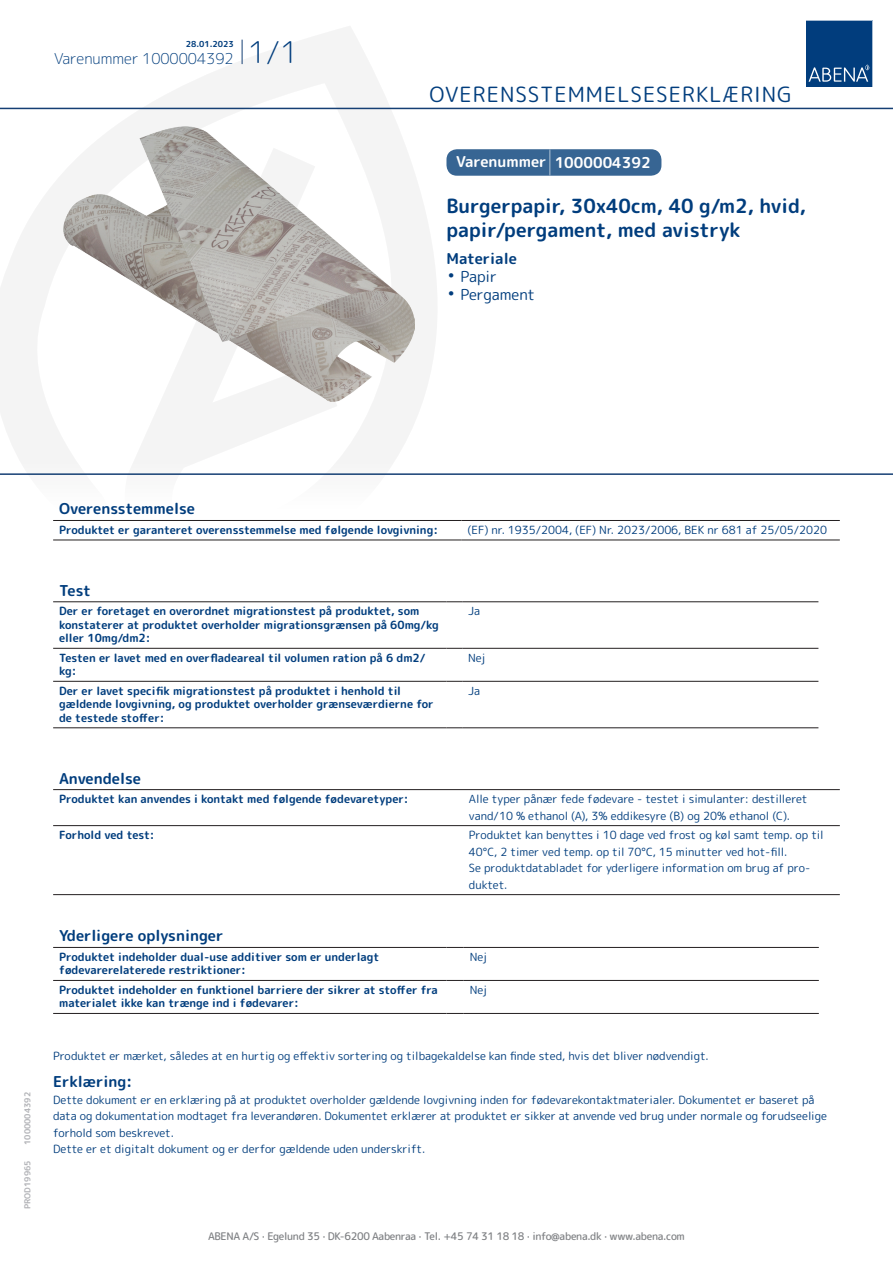
<style>
.page{position:relative;width:893px;height:1263px;background:#fff}
.page>*{position:absolute;margin:0;border:0;box-sizing:border-box;transform-origin:0 0}
.t1{font:300 30px "Rounded Mplus 1 c";color:#013d7d}
.t2{font:21px "Rounded Mplus 1 c";letter-spacing:.05em;color:#013d7d}
.t3{font:700 19.5px/24px "Rounded Mplus 1 c";color:#013d7d}
.t4{font:700 15px "Rounded Mplus 1 c";color:#013d7d}
.t5{font:700 15px "Rounded Mplus 1 c";color:#fff}
.t6{font:300 15px "Rounded Mplus 1 c";color:#013d7d}
.t7{font:15px "Rounded Mplus 1 c";color:#013d7d}
.t8{font:11.25px/16.5px "Rounded Mplus 1 c";color:#013d7d}
.t9{font:700 11.25px/13.5px "Rounded Mplus 1 c";color:#013d7d}
.t10{font:500 10.5px "Rounded Mplus 1 c";letter-spacing:-.03em;color:#808285}
.t11{font:700 8.25px "Rounded Mplus 1 c";color:#b2b3b7}
.t12{font:700 8.25px "Rounded Mplus 1 c";color:#013d7d}
.s1{font-size:25.5px}
.s2{font-size:21px}
</style>
<div class="page">
<svg style="left:0;top:26px;width:439px;height:577px"></svg>
<svg style="left:242px;top:40px;width:1px;height:24px"></svg>
<svg style="left:806px;top:20px;width:67px;height:67px;background:#144b86"></svg>
<hr style="left:0;top:473px;width:893px;height:2px;background:#153f74">
<hr style="left:0;top:108px;width:893px;height:1px;background:#153f74">
<img style="left:63px;top:127px;width:352px;height:275px">
<hr style="left:53px;top:520px;width:408px;height:1px;background:#231f20">
<hr style="left:461px;top:520px;width:379px;height:1px;background:#231f20">
<hr style="left:53px;top:540px;width:408px;height:1px;background:#231f20">
<hr style="left:461px;top:540px;width:379px;height:1px;background:#231f20">
<hr style="left:53px;top:601px;width:393px;height:1px;background:#231f20">
<svg style="left:446px;top:601px;width:16px;height:1px"></svg>
<hr style="left:462px;top:601px;width:356px;height:1px;background:#231f20">
<hr style="left:53px;top:648px;width:393px;height:1px;background:#231f20">
<svg style="left:446px;top:648px;width:16px;height:1px"></svg>
<hr style="left:462px;top:648px;width:356px;height:1px;background:#231f20">
<hr style="left:53px;top:681px;width:393px;height:1px;background:#231f20">
<svg style="left:446px;top:681px;width:16px;height:1px"></svg>
<hr style="left:462px;top:681px;width:356px;height:1px;background:#231f20">
<hr style="left:53px;top:727px;width:393px;height:1px;background:#231f20">
<svg style="left:446px;top:727px;width:16px;height:1px"></svg>
<hr style="left:462px;top:727px;width:356px;height:1px;background:#231f20">
<hr style="left:53px;top:789px;width:410px;height:1px;background:#231f20">
<hr style="left:463px;top:789px;width:377px;height:1px;background:#231f20">
<hr style="left:53px;top:825px;width:410px;height:1px;background:#231f20">
<hr style="left:463px;top:825px;width:377px;height:1px;background:#231f20">
<hr style="left:53px;top:894px;width:410px;height:1px;background:#231f20">
<hr style="left:463px;top:894px;width:377px;height:1px;background:#231f20">
<hr style="left:53px;top:947px;width:393px;height:1px;background:#231f20">
<svg style="left:446px;top:947px;width:18px;height:1px"></svg>
<hr style="left:464px;top:947px;width:355px;height:1px;background:#231f20">
<hr style="left:53px;top:980px;width:393px;height:1px;background:#231f20">
<svg style="left:446px;top:980px;width:18px;height:1px"></svg>
<hr style="left:464px;top:980px;width:355px;height:1px;background:#231f20">
<hr style="left:53px;top:1013px;width:393px;height:1px;background:#231f20">
<svg style="left:446px;top:1013px;width:18px;height:1px"></svg>
<hr style="left:464px;top:1013px;width:355px;height:1px;background:#231f20">
<div style="left:446px;top:149px;width:215px;height:27px;background:#376593;border-radius:10px"></div>
<p class="t12" style="left:186px;top:38px;width:49px">28.01.2023</p>
<h3 class="t6" style="left:54px;top:48px;width:181px">Varenummer 1000004392</h3>
<h1 class="t1" style="left:248px;top:31px;width:52px">1/1</h1>
<h2 class="t2" style="left:430px;top:80px;width:364px">OVERENSSTEMMELSESERKLÆRING</h2>
<h3 class="t5" style="left:456px;top:152px;width:196px">Varenummer <span class="s1">|</span> 1000004392</h3>
<h3 class="t3" style="left:446px;top:194px;width:361px">Burgerpapir, 30x40cm, 40 g/m2, hvid, papir/pergament, med avistryk</h3>
<h3 class="t4" style="left:446px;top:248px;width:72px">Materiale</h3>
<h3 class="t7" style="left:446px;top:266px;width:52px"><span class="s2">•</span> Papir</h3>
<h3 class="t7" style="left:446px;top:284px;width:90px"><span class="s2">•</span> Pergament</h3>
<p class="t11" style="left:22px;top:1145px;width:54px;rotate:-90deg">1000004392</p>
<p class="t11" style="left:22px;top:1209px;width:50px;rotate:-90deg">PROD19965</p>
<h3 class="t4" style="left:59px;top:498px;width:137px">Overensstemmelse</h3>
<p class="t9" style="left:59px;top:523px;width:380px">Produktet er garanteret overensstemmelse med følgende lovgivning:</p>
<p class="t8" style="left:467px;top:522px;width:361px">(EF) nr. 1935/2004, (EF) Nr. 2023/2006, BEK nr 681 af 25/05/2020</p>
<h3 class="t4" style="left:59px;top:580px;width:33px">Test</h3>
<p class="t9" style="left:59px;top:604px;width:381px">Der er foretaget en overordnet migrationstest på produktet, som konstaterer at produktet overholder migrationsgrænsen på 60mg/kg eller 10mg/dm2:</p>
<p class="t8" style="left:468px;top:603px;width:13px">Ja</p>
<p class="t9" style="left:59px;top:651px;width:368px">Testen er lavet med en overfladeareal til volumen ration på 6 dm2/ kg:</p>
<p class="t8" style="left:468px;top:649px;width:19px">Nej</p>
<p class="t9" style="left:59px;top:684px;width:376px">Der er lavet specifik migrationstest på produktet i henhold til gældende lovgivning, og produktet overholder grænseværdierne for de testede stoffer:</p>
<p class="t8" style="left:468px;top:682px;width:13px">Ja</p>
<h3 class="t4" style="left:59px;top:767px;width:83px">Anvendelse</h3>
<p class="t9" style="left:59px;top:792px;width:351px">Produktet kan anvendes i kontakt med følgende fødevaretyper:</p>
<p class="t8" style="left:469px;top:791px;width:340px">Alle typer pånær fede fødevare - testet i simulanter: destilleret vand/10 % ethanol (A), 3% eddikesyre (B) og 20% ethanol (C).</p>
<p class="t9" style="left:59px;top:828px;width:97px">Forhold ved test:</p>
<p class="t8" style="left:469px;top:827px;width:356px">Produktet kan benyttes i 10 dage ved frost og køl samt temp. op til 40°C, 2 timer ved temp. op til 70°C, 15 minutter ved hot-fill.<br>Se produktdatabladet for yderligere information om brug af pro&shy;duktet.</p>
<h3 class="t4" style="left:59px;top:925px;width:166px">Yderligere oplysninger</h3>
<p class="t9" style="left:59px;top:950px;width:322px">Produktet indeholder dual-use additiver som er underlagt fødevarerelaterede restriktioner:</p>
<p class="t8" style="left:470px;top:948px;width:19px">Nej</p>
<p class="t9" style="left:59px;top:983px;width:380px">Produktet indeholder en funktionel barriere der sikrer at stoffer fra materialet ikke kan trænge ind i fødevarer:</p>
<p class="t8" style="left:470px;top:981px;width:19px">Nej</p>
<p class="t8" style="left:53px;top:1048px;width:657px">Produktet er mærket, således at en hurtig og effektiv sortering og tilbagekaldelse kan finde sted, hvis det bliver nødvendigt.</p>
<h3 class="t4" style="left:53px;top:1071px;width:81px">Erklæring:</h3>
<p class="t8" style="left:53px;top:1091px;width:775px">Dette dokument er en erklæring på at produktet overholder gældende lovgivning inden for fødevarekontaktmaterialer. Dokumentet er baseret på data og dokumentation modtaget fra leverandøren. Dokumentet erklærer at produktet er sikker at anvende ved brug under normale og forudseelige forhold som beskrevet.<br>Dette er et digitalt dokument og er derfor gældende uden underskrift.</p>
<p class="t10" style="left:208px;top:1229px;width:478px">ABENA A/S · Egelund 35 · DK-6200 Aabenraa · Tel. +45 74 31 18 18 · info@abena.dk · www.abena.com</p>
</div>
